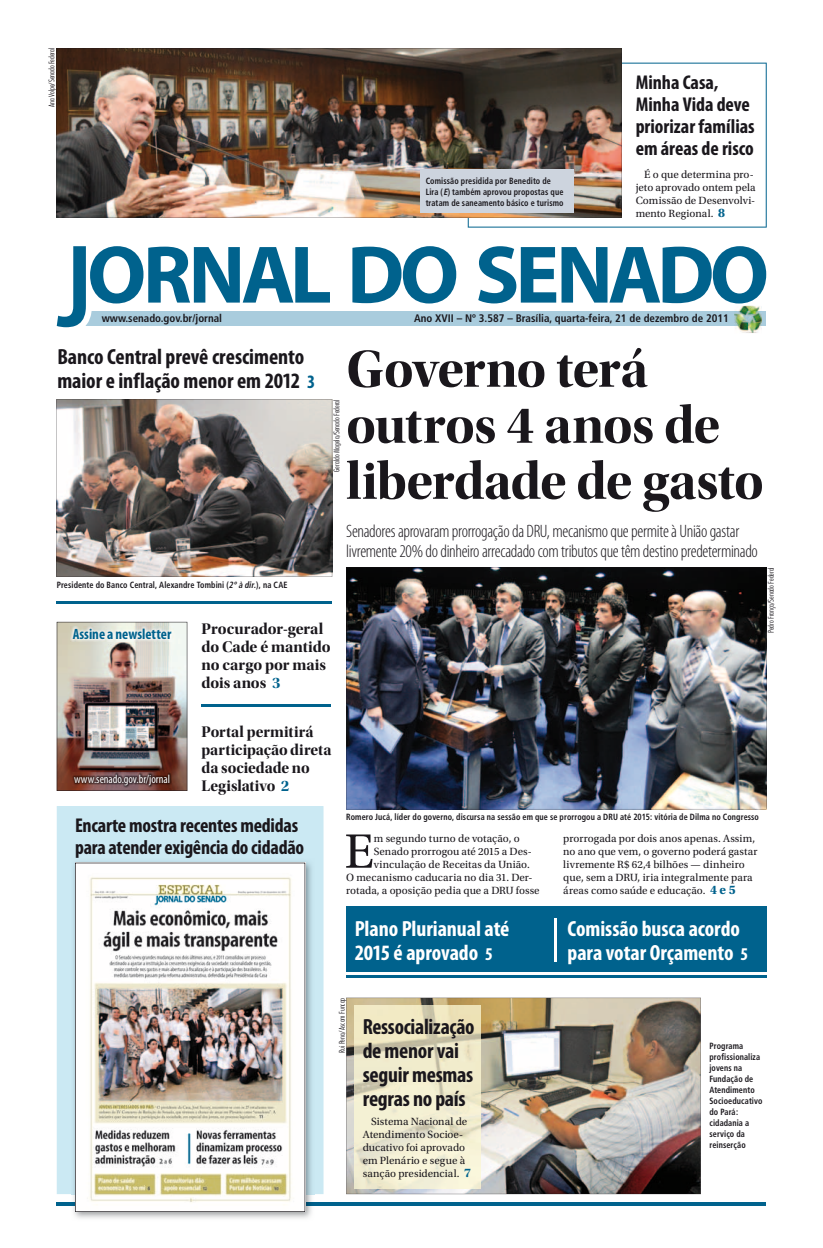
<style>
.page{position:relative;width:823px;height:1248px;background:#fff}
.page>*{position:absolute;margin:0;border:0;box-sizing:border-box;transform-origin:0 0}
.t1{font:54px/56px "Utopia Std Bold Disp";letter-spacing:-.015em;color:#1a171c}
.t2{font:50.8px "Utopia Std";color:#1a171c}
.t3{font:700 condensed 22px/24px "Myriad Pro";letter-spacing:-.01em;color:#1a171c}
.t4{font:700 condensed 22px/24px "Myriad Pro";letter-spacing:-.005em;color:#fff}
.t5{font:700 condensed 20px/22px "Myriad Pro";letter-spacing:-.01em;color:#1a171c}
.t6{font:300 condensed 18px/20px "Myriad Pro";letter-spacing:-.02em;color:#1a171c}
.t7{font:16px/18px "Utopia Std Bold Disp";color:#1a171c}
.t8{font:700 condensed 15px "Myriad Pro";color:#00628d}
.t9{font:condensed 12px "Myriad Pro";letter-spacing:-.005em;color:#fff}
.t10{font:11px/13px "Utopia Std";color:#1a171c}
.t11{font:700 condensed 11px "Frutiger";color:#1a171c}
.t12{font:700 condensed 9px/11px "Frutiger";letter-spacing:.015em;color:#1a171c;scale:.9 1}
.t13{font:300 condensed 8px "Futura BT";color:#1a171c}
.s1{font-style:italic}
.s2{font-weight:700;font-size:13px;color:#00628d}
.s3{font-size:19px;color:#00628d}
.s4{color:#00628d}
.s5{font-size:18px}
</style>
<div class="page">
<hr style="left:57px;top:1202px;width:708px;height:3px;background:#00628d">
<div style="left:346px;top:906px;width:419px;height:65px;background:#00628d"></div>
<div style="left:57px;top:806px;width:266px;height:387px;background:#cbe9f3"></div>
<svg style="left:467px;top:63px;width:299px;height:164px"></svg>
<img style="left:57px;top:48px;width:564px;height:169px">
<div style="left:59px;top:312px;width:706px;height:14px;background:#a9ccdd"></div>
<img style="left:734px;top:306px;width:27px;height:27px">
<img style="left:734px;top:312px;width:27px;height:14px">
<svg style="left:57px;top:246px;width:273px;height:82px"></svg>
<svg style="left:352px;top:246px;width:104px;height:57px"></svg>
<svg style="left:478px;top:246px;width:287px;height:57px"></svg>
<img style="left:57px;top:621px;width:130px;height:169px">
<img style="left:72px;top:772px;width:99px;height:15px">
<img style="left:71px;top:626px;width:102px;height:15px">
<img style="left:71px;top:858px;width:243px;height:361px">
<img style="left:71px;top:1202px;width:243px;height:3px">
<img style="left:71px;top:1192px;width:243px;height:1px">
<img style="left:75px;top:862px;width:230px;height:349px">
<img style="left:346px;top:997px;width:354px;height:196px">
<img style="left:346px;top:567px;width:419px;height:242px">
<img style="left:57px;top:399px;width:275px;height:178px">
<hr style="left:346px;top:975px;width:419px;height:2px;background:#00628d">
<div style="left:420px;top:170px;width:153px;height:43px;background:#cdd4de"></div>
<hr style="left:57px;top:601px;width:275px;height:2px;background:#00628d">
<hr style="left:201px;top:704px;width:130px;height:2px;background:#00628d">
<img style="left:354px;top:1005px;width:126px;height:183px">
<hr style="left:554px;top:918px;width:2px;height:43px;background:#fff">
<p class="t13" style="left:47px;top:107px;width:61px;rotate:-90deg">Ana Volpe/Senado Federal</p>
<p class="t12" style="left:425px;top:175px;width:155px">Comissão presidida por Benedito de<br>Lira (<span class="s1">E</span>) também aprovou propostas que tratam de saneamento básico e turismo</p>
<h3 class="t5" style="left:635px;top:70px;width:120px">Minha Casa,<br>Minha Vida deve priorizar famílias em áreas de risco</h3>
<p class="t10" style="left:635px;top:168px;width:121px;text-indent:9px">É o que determina pro&shy;jeto aprovado ontem pela<br>Comissão de Desenvolvi&shy;mento Regional. <span class="s2">8</span></p>
<p class="t11" style="left:102px;top:312px;width:122px">www.senado.gov.br/jornal</p>
<p class="t11" style="left:414px;top:312px;width:316px">Ano XVII – Nº 3.587 – Brasília, quarta-feira, 21 de dezembro de 2011</p>
<h3 class="t3" style="left:57px;top:344px;width:259px">Banco Central prevê crescimento maior e inflação menor em 2012 <span class="s3">3</span></h3>
<h1 class="t1" style="left:346px;top:341px;width:419px">Governo terá outros 4 anos de liberdade de gasto</h1>
<h3 class="t6" style="left:346px;top:521px;width:413px">Senadores aprovaram prorrogação da DRU, mecanismo que permite à União gastar livremente 20% do dinheiro arrecadado com tributos que têm destino predeterminado</h3>
<p class="t13" style="left:331px;top:471px;width:74px;rotate:-90deg">Geraldo Magela/Senado Federal</p>
<p class="t12" style="left:57px;top:579px;width:258px">Presidente do Banco Central, Alexandre Tombini (<span class="s1">2ºà dir.</span>), na CAE</p>
<h3 class="t8" style="left:73px;top:624px;width:100px">Assine a newsletter</h3>
<h3 class="t7" style="left:201px;top:619px;width:130px">Procurador-geral do Cade é mantido no cargo por mais dois anos <span class="s4">3</span></h3>
<p class="t13" style="left:765px;top:632px;width:67px;rotate:-90deg">Pedro França/Senado Federal</p>
<p class="t9" style="left:74px;top:771px;width:97px">www.senado.gov.br/jornal</p>
<h3 class="t7" style="left:201px;top:722px;width:131px">Portal permitirá participação direta da sociedade no<br>Legislativo <span class="s4">2</span></h3>
<h3 class="t5" style="left:75px;top:814px;width:230px">Encarte mostra recentes medidas para atender exigência do cidadão</h3>
<p class="t12" style="left:346px;top:811px;width:460px">Romero Jucá, líder do governo, discursa na sessão em que se prorrogou a DRU até 2015: vitória de Dilma no Congresso</p>
<h2 class="t2" style="left:344px;top:823px;width:31px">E</h2>
<p class="t10" style="left:373px;top:831px;width:147px">m segundo turno de votação, o</p>
<p class="t10" style="left:373px;top:844px;width:159px">Senado prorrogou até 2015 a Des-</p>
<p class="t10" style="left:373px;top:857px;width:157px">vinculação de Receitas da União.</p>
<p class="t10" style="left:346px;top:870px;width:188px">O mecanismo caducaria no dia 31. Der-</p>
<p class="t10" style="left:346px;top:883px;width:195px">rotada, a oposição pedia que a DRU fosse</p>
<p class="t10" style="left:563px;top:831px;width:196px">prorrogada por dois anos apenas. Assim, no ano que vem, o governo poderá gastar livremente R$ 62,4 bilhões — dinheiro que, sem a DRU, iria integralmente para áreas como saúde e educação. <span class="s2">4 e 5</span></p>
<h3 class="t4" style="left:354px;top:916px;width:156px">Plano Plurianual até<br>2015 é aprovado <span class="s5">5</span></h3>
<h3 class="t4" style="left:567px;top:916px;width:182px">Comissão busca acordo para votar Orçamento <span class="s5">5</span></h3>
<p class="t13" style="left:337px;top:1052px;width:57px;rotate:-90deg">Rui Pena/ Ascom Funcap</p>
<h3 class="t3" style="left:362px;top:1014px;width:113px">Ressocialização de menor vai seguir mesmas regras no país</h3>
<p class="t10" style="left:362px;top:1114px;width:110px;text-indent:9px">Sistema Nacional de<br>Atendimento Socioe&shy;ducativo foi aprovado em Plenário e segue à sanção presidencial. <span class="s2">7</span></p>
<p class="t12" style="left:709px;top:1040px;width:60px">Programa profissionaliza jovens na<br>Fundação de<br>Atendimento<br>Socioeducativo do Pará: cidadania a serviço da reinserção</p>
</div>
